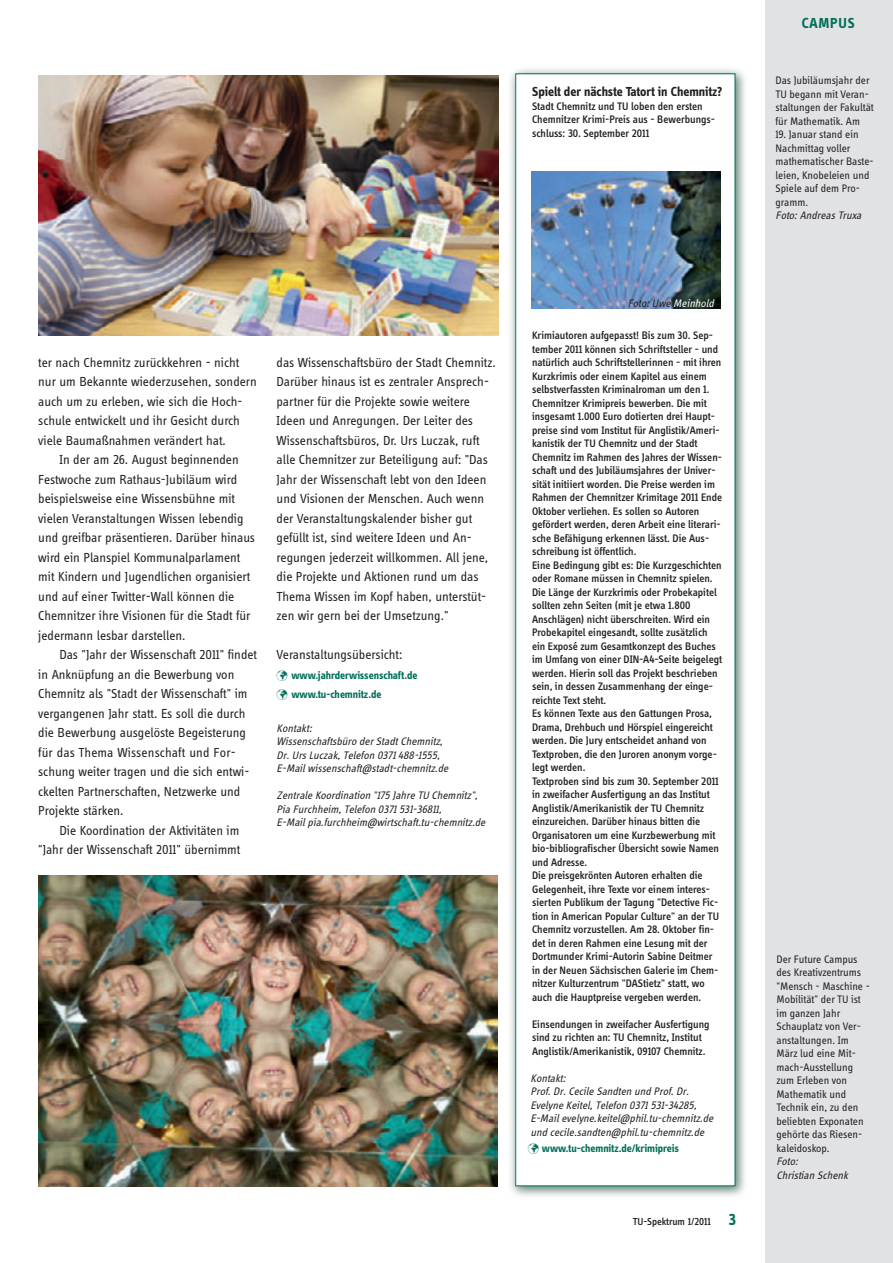
<style>
.page{position:relative;width:893px;height:1263px;background:#fff}
.page>*{position:absolute;margin:0;border:0;box-sizing:border-box;transform-origin:0 0}
.t1{font:700 15px "Info Disp";letter-spacing:.045em;color:#016f5a}
.t2{font:13.5px/19.5px "Info Disp";color:#231f20}
.t3{font:700 13.5px "Info Disp";color:#231f20}
.t4{font:500 11.25px/13.5px "Info Disp";color:#231f20}
.t5{font:italic 11.25px/13.5px "Info Disp";color:#231f20}
.t6{font:11.25px/13.5px "Info Disp";color:#231f20}
.t7{font:700 11.25px "Info Disp";color:#016f5a}
.t8{font:500 10.5px "Info Disp";color:#231f20}
.s1{color:#fff}
.s2{font-weight:700;font-size:16.5px;color:#016f5a}
</style>
<div class="page">
<div style="left:765px;top:0;width:128px;height:1263px;background:#e1e2e4"></div>
<img style="left:510px;top:69px;width:235px;height:1128px">
<div style="left:516px;top:74px;width:219px;height:1112px;background:#fff"></div>
<img style="left:531px;top:172px;width:190px;height:137px">
<img style="left:39px;top:75px;width:459px;height:260px">
<img style="left:38px;top:875px;width:459px;height:311px">
<p class="t3" style="left:532px;top:87px;width:192px">Spielt der nächste Tatort in Chemnitz?</p>
<p class="t4" style="left:532px;top:100px;width:184px">Stadt Chemnitz und TU loben den ersten<br>Chemnitzer Krimi-Preis aus - Bewerbungs&shy;schluss: 30. September 2011</p>
<p class="t2" style="left:38px;top:354px;width:220px">ter nach Chemnitz zurückkehren - nicht nur um Bekannte wiederzusehen, sondern auch um zu erleben, wie sich die Hoch - schule entwickelt und ihr Gesicht durch viele Baumaßnahmen verändert hat.</p>
<p class="t2" style="left:38px;top:451px;width:218px;text-indent:21px">In der am 26. August beginnenden Fest woche zum Rathaus-Jubiläum wird bei spielsweise eine Wissensbühne mit vielen Veranstaltungen Wissen lebendig und greifbar präsentieren. Darüber hinaus wird ein Planspiel Kommunalparlament mit Kindern und Jugendlichen organisiert und auf einer Twitter-Wall können die Chemnitzer ihre Visionen für die Stadt für jedermann lesbar darstellen.</p>
<p class="t2" style="left:38px;top:646px;width:220px;text-indent:21px">Das "Jahr der Wissenschaft 2011" findet in Anknüpfung an die Bewerbung von Chemnitz als "Stadt der Wissenschaft" im vergangenen Jahr statt. Es soll die durch die Bewerbung ausgelöste Begeisterung für das Thema Wissenschaft und For -<br>s chung weiter tragen und die sich entwi - ckelten Partnerschaften, Netzwerke und Projekte stärken.</p>
<p class="t2" style="left:38px;top:822px;width:203px;text-align:right">Die Koordination der Aktivitäten im "Jahr der Wissenschaft 2011" übernimmt</p>
<p class="t2" style="left:277px;top:354px;width:221px">das Wissenschaftsbüro der Stadt Chemnitz.<br>Darüber hinaus ist es zentraler Ansprech - partner für die Projekte sowie weitere Ideen und Anregungen. Der Leiter des Wissenschaftsbüros, Dr. Urs Luczak, ruft alle Chemnitzer zur Beteiligung auf: "Das Jahr der Wissenschaft lebt von den Ideen und Visionen der Menschen. Auch wenn der Veranstaltungskalender bisher gut gefüllt ist, sind weitere Ideen und An - regungen jederzeit willkommen. All jene, die Projekte und Aktionen rund um das Thema Wissen im Kopf haben, unterstüt&shy;zen wir gern bei der Umsetzung."</p>
<p class="t2" style="left:277px;top:646px;width:127px">Veranstaltungsübersicht:</p>
<p class="t7" style="left:277px;top:671px;width:142px">✓ www.jahrderwissenschaft.de</p>
<p class="t7" style="left:277px;top:690px;width:106px">✓ www.tu-chemnitz.de</p>
<p class="t5" style="left:277px;top:722px;width:175px">Kontakt:<br>Wissenschaftsbüro derStadtChemnitz,<br>Dr.Urs Luczak,Telefon 0371488-1555,<br>E-Mail wissenschaft@stadt-chemnitz.de</p>
<p class="t5" style="left:277px;top:789px;width:212px">Zentrale Koordination "175 Jahre TU Chemnitz",<br>Pia Furchheim,Telefon 0371531-36811,<br>E-Mail pia.furchheim@wirtschaft.tu-chemnitz.de</p>
<p class="t5" style="left:628px;top:297px;width:90px">Foto:Uwe <span class="s1">Meinhold</span></p>
<p class="t4" style="left:532px;top:329px;width:192px">Krimiautoren aufgepasst! Bis zum 30. Sep&shy;tember 2011 können sich Schriftsteller - und natürlich auch Schriftstellerinnen - mit ihren Kurzkrimis oder einem Kapitel aus einem selbstverfassten Kriminalroman um den 1.<br>Chemnitzer Krimipreis bewerben. Die mit insgesamt 1.000 Euro dotierten drei Haupt&shy;preise sind vom Institut für Anglistik/Ameri&shy;kanistik der TU Chemnitz und der Stadt Chemnitz im Rahmen des Jahres der Wissen&shy;schaft und des Jubiläumsjahres der Univer&shy;sität initiiert worden. Die Preise werden im Rahmen der Chemnitzer Krimitage 2011 Ende Oktober verliehen. Es sollen so Autoren gefördert werden, deren Arbeit eine literari&shy;sche Befähigung erkennen lässt. Die Aus&shy;schreibung ist öffentlich.<br>Eine Bedingung gibt es: Die Kurzgeschichten oder Romane müssen in Chemnitz spielen.<br>Die Länge der Kurzkrimis oder Probekapitel sollten zehn Seiten (mit je etwa 1.800<br>Anschlägen) nicht überschreiten. Wird ein Probekapitel eingesandt, sollte zusätzlich ein Exposé zum Gesamtkonzept des Buches im Umfang von einer DIN-A4-Seite beigelegt werden. Hierin soll das Projekt beschrieben sein, in dessen Zusammenhang der einge&shy;reichte Text steht.<br>Es können Texte aus den Gattungen Prosa, Drama, Drehbuch und Hörspiel eingereicht werden. Die Jury entscheidet anhand von Textproben, die den Juroren anonym vorge&shy;legt werden.<br>Textproben sind bis zum 30. September 2011 in zweifacher Ausfertigung an das Institut Anglistik/Amerikanistik der TU Chemnitz einzureichen. Darüber hinaus bitten die Organisatoren um eine Kurzbewerbung mit bio-bibliografischer Übersicht sowie Namen und Adresse.<br>Die preisgekrönten Autoren erhalten die Gelegenheit, ihre Texte vor einem interes&shy;sierten Publikum der Tagung "Detective Fic&shy;tion in American Popular Culture" an der TU Chemnitz vorzustellen. Am 28. Oktober fin&shy;det in deren Rahmen eine Lesung mit der Dortmunder Krimi-Autorin Sabine Deitmer in der Neuen Sächsischen Galerie im Chem&shy;nitzer Kulturzentrum "DAStietz" statt, wo auch die Hauptpreise vergeben werden.</p>
<p class="t4" style="left:532px;top:1018px;width:179px">Einsendungen in zweifacher Ausfertigung sind zu richten an: TU Chemnitz, Institut<br>Anglistik/Amerikanistik, 09107 Chemnitz.</p>
<p class="t5" style="left:530px;top:1072px;width:186px">Kontakt:<br>Prof.Dr.Cecile Sandten und Prof.Dr.<br>Evely ne Keitel,Telefon 0371531-34285, E-Mail evelyne.keitel@phil.tu-chemnitz.de und cecile.sandten@phil.tu-chemnitz.de</p>
<p class="t7" style="left:528px;top:1144px;width:153px">✓ www.tu-chemnitz.de/krimipreis</p>
<p class="t8" style="left:633px;top:1218px;width:105px">TU-Spektrum 1/2011 <span class="s2">3</span></p>
<h1 class="t1" style="left:802px;top:18px;width:54px">CAMPUS</h1>
<p class="t6" style="left:776px;top:75px;width:100px">Das Jubiläumsjahr der<br>TU begann mit Veran&shy;staltungen der Fakultät für Mathematik. Am</p>
<p class="t6" style="left:776px;top:129px;width:100px">19. Januar stand ein<br>Nachmittag voller mathematischer Baste&shy;leien, Knobeleien und<br>Spiele auf dem Pro&shy;gramm.</p>
<p class="t5" style="left:776px;top:210px;width:90px">Foto:Andreas Truxa</p>
<p class="t6" style="left:776px;top:953px;width:95px">Der Future Campus des Kreativzentrums "Mensch - Maschine -<br>Mobilität" der TU ist im ganzen Jahr<br>Schauplatz von Ver&shy;anstaltungen. Im<br>März lud eine Mit&shy;mach-Ausstellung zum Erleben von<br>Mathematik und<br>Technik ein, zu den beliebten Exponaten gehörte das Riesen&shy;kaleidoskop.</p>
<p class="t5" style="left:776px;top:1155px;width:75px">Foto:<br>Christian Schenk</p>
</div>
